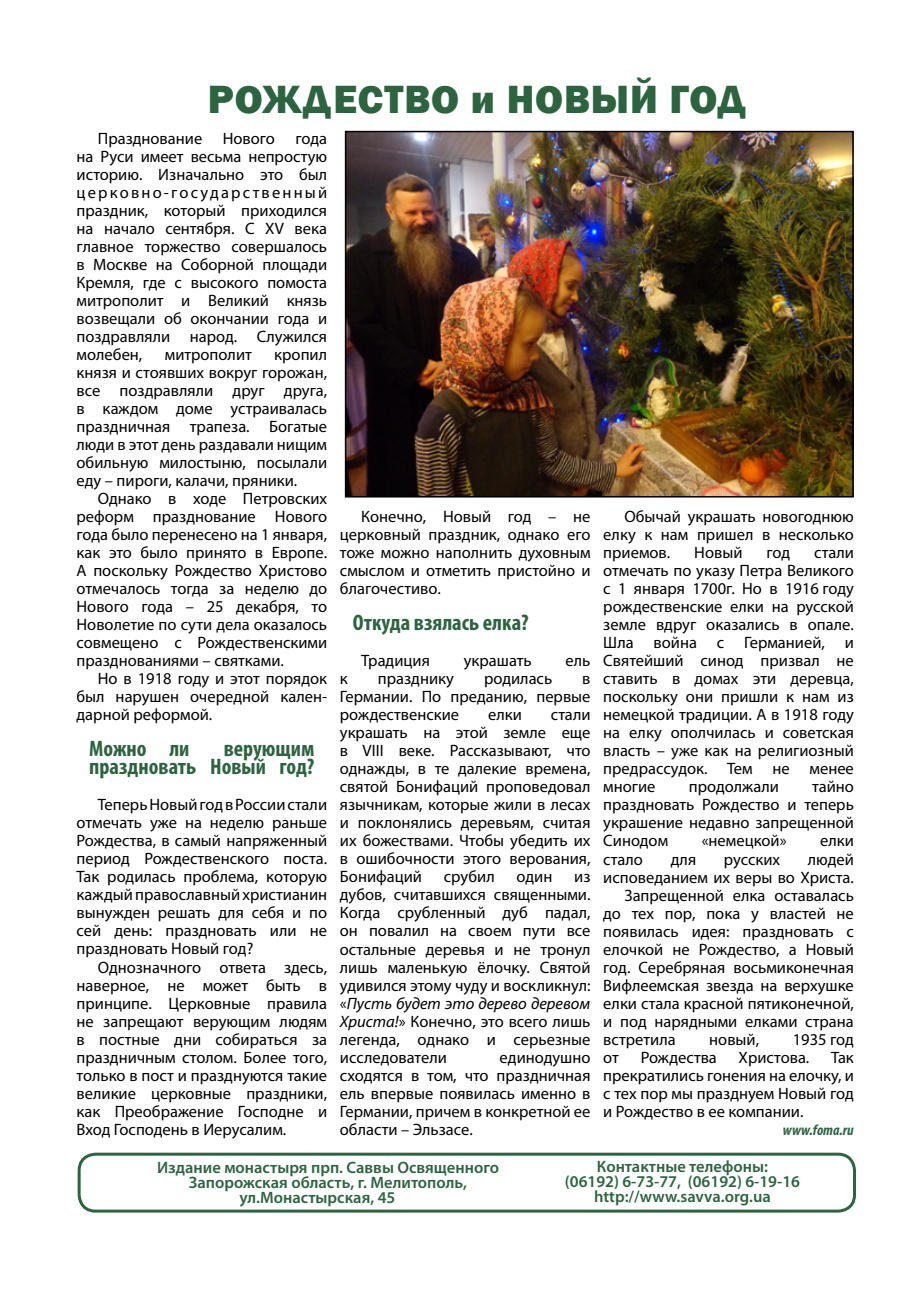
<style>
.page{position:relative;width:906px;height:1289px;background:#fff}
.page>*{position:absolute;margin:0;border:0;box-sizing:border-box;transform-origin:0 0}
.t1{font:800 40.5px "Franklin Gothic";letter-spacing:.02em;color:#2d6440}
.t2{font:700 condensed 22.5px/18px "Myriad Pro";color:#2d6440;text-align:right}
.t3{font:16.5px/18px "Myriad Pro";color:#000;text-align:justify}
.t4{font:600 16.5px/15px "Myriad Pro";color:#2d6440;text-align:center}
.t5{font:italic 700 condensed 15px "Myriad Pro";color:#2d6440}
.s1{font-style:italic}
</style>
<div class="page">
<div style="left:78px;top:1152px;width:778px;height:60px;border:3px solid #2d6440;border-radius:17px"></div>
<img style="left:348px;top:134px;width:502px;height:360px">
<div style="left:345px;top:131px;width:508px;height:366px;border:2px solid #000"></div>
<h1 class="t1" style="left:208px;top:74px;width:538px">рождество и Новый год</h1>
<p class="t3" style="left:77px;top:129px;width:252px;text-indent:21px">Празднование Нового года на Руси имеет весьма непростую историю. Изначально это был церковно-государственный праздник, который приходился на начало сентября. С XV века главное торжество совершалось в Москве на Соборной площади Кремля, где с высокого помоста митрополит и Великий князь возвещали об окончании года и поздравляли народ. Служился молебен,</p>
<p class="t3" style="left:77px;top:345px;width:252px;text-indent:198px">кропил князя и стоявших вокруг горожан, все поздравляли друг друга, в каждом доме устраивалась праздничная трапеза. Богатые люди в этот день раздавали нищим обильную милостыню, посылали еду – пироги, калачи, пряники.</p>
<p class="t3" style="left:77px;top:489px;width:252px;text-indent:21px">Однако в ходе Петровских реформ празднование Нового года было перенесено на 1 января, как это было принято в Европе.<br>А поскольку Рождество Христово отмечалось тогда за неделю до Нового года – 25 декабря, то Новолетие по сути дела оказалось совмещено с Рождественскими празднованиями – святками.</p>
<p class="t3" style="left:77px;top:669px;width:252px;text-indent:21px">Но в 1918 году и этот порядок был нарушен очередной кален&shy;дарной реформой.</p>
<h2 class="t2" style="left:89px;top:739px;width:102px">Можно ли</h2>
<p class="t3" style="left:165px;top:345px;width:89px">митрополит</p>
<h2 class="t2" style="left:89px;top:739px;width:226px">верующим<br>праздновать Новый год?</h2>
<p class="t3" style="left:77px;top:795px;width:252px;text-indent:21px">Теперь Новый год в России стали отмечать уже на неделю раньше Рождества, в самый напряженный период Рождественского поста.<br>Так родилась проблема, которую каждый православный христианин вынужден решать для себя и по сей день: праздновать или не праздновать Новый год?</p>
<p class="t3" style="left:77px;top:957px;width:252px;text-indent:21px">Однозначного ответа здесь, наверное, не может быть в принципе. Церковные правила не запрещают верующим людям в постные дни собираться за праздничным столом. Более того, только в пост и празднуются такие великие церковные праздники, как Преображение Господне и Вход Господень в Иерусалим.</p>
<p class="t3" style="left:340px;top:507px;width:252px;text-indent:21px">Конечно, Новый год – не церковный праздник, однако его тоже можно наполнить духовным смыслом и отметить пристойно и благочестиво.</p>
<h2 class="t2" style="left:353px;top:613px;width:177px">Откуда взялась елка?</h2>
<p class="t3" style="left:361px;top:651px;width:70px">Традиция</p>
<p class="t3" style="left:464px;top:651px;width:69px">украшать</p>
<p class="t3" style="left:565px;top:651px;width:26px">ель</p>
<p class="t3" style="left:340px;top:669px;width:9px">к</p>
<p class="t3" style="left:378px;top:669px;width:78px">празднику</p>
<p class="t3" style="left:484px;top:669px;width:70px">родилась</p>
<p class="t3" style="left:340px;top:669px;width:252px;text-indent:242px">в Германии. По преданию, первые рождественские</p>
<p class="t3" style="left:340px;top:705px;width:252px;text-indent:211px">стали украшать на этой земле еще в VIII веке. Рассказывают, что однажды, в те далекие времена, святой Бонифаций проповедовал язычникам, которые жили в лесах и поклонялись деревьям, считая их божествами. Чтобы убедить их в ошибочности этого верования, Бонифаций</p>
<p class="t3" style="left:488px;top:705px;width:35px">елки</p>
<p class="t3" style="left:444px;top:867px;width:52px">срубил</p>
<p class="t3" style="left:516px;top:867px;width:37px">один</p>
<p class="t3" style="left:340px;top:867px;width:252px;text-indent:234px">из дубов, считавшихся священными.<br>Когда срубленный дуб падал, он повалил на своем пути все остальные деревья и не тронул лишь маленькую ёлочку. Святой удивился этому чуду и воскликнул: «<span class="s1">Пусть будет это дерево деревом Христа!</span>» Конечно, это всего лишь легенда, однако и серьезные исследователи</p>
<p class="t3" style="left:340px;top:1047px;width:252px;text-indent:160px">единодушно сходятся в том, что праздничная ель впервые появилась именно в Германии, причем в конкретной ее области – Эльзасе.</p>
<p class="t3" style="left:603px;top:507px;width:252px;text-indent:21px">Обычай украшать новогоднюю елку к нам пришел в несколько приемов.</p>
<p class="t3" style="left:694px;top:543px;width:50px">Новый</p>
<p class="t3" style="left:766px;top:543px;width:25px">год</p>
<p class="t3" style="left:603px;top:543px;width:252px;text-indent:211px">стали отмечать по указу Петра Великого с 1 января 1700г. Но в 1916 году рождественские елки на русской земле вдруг оказались в опале.<br>Шла война с Германией, и Святейший синод призвал не ставить в домах эти деревца, поскольку они пришли к нам из немецкой традиции. А в 1918 году на елку ополчилась и советская власть – уже как на религиозный предрассудок. Тем не менее многие</p>
<p class="t3" style="left:603px;top:777px;width:252px;text-indent:209px">тайно праздновать Рождество и теперь украшение недавно запрещенной Синодом</p>
<p class="t3" style="left:689px;top:777px;width:92px">продолжали</p>
<p class="t3" style="left:701px;top:831px;width:86px">«немецкой»</p>
<p class="t3" style="left:820px;top:831px;width:35px">елки</p>
<p class="t3" style="left:603px;top:849px;width:41px">стало</p>
<p class="t3" style="left:670px;top:849px;width:27px">для</p>
<p class="t3" style="left:724px;top:849px;width:58px">русских</p>
<p class="t3" style="left:808px;top:849px;width:47px">людей</p>
<p class="t3" style="left:603px;top:867px;width:252px">исповеданием их веры во Христа.</p>
<p class="t3" style="left:624px;top:885px;width:231px">Запрещенной елка оставалась</p>
<p class="t3" style="left:603px;top:903px;width:252px">до тех пор, пока у властей не</p>
<p class="t3" style="left:603px;top:921px;width:252px">появилась идея: праздновать с</p>
<p class="t3" style="left:603px;top:939px;width:252px">елочкой не Рождество, а Новый</p>
<p class="t3" style="left:603px;top:957px;width:252px">год. Серебряная восьмиконечная</p>
<p class="t3" style="left:603px;top:975px;width:252px">Вифлеемская звезда на верхушке</p>
<p class="t3" style="left:603px;top:993px;width:252px">елки стала красной пятиконечной,</p>
<p class="t3" style="left:603px;top:1011px;width:252px">и под нарядными елками страна</p>
<p class="t3" style="left:603px;top:1029px;width:74px">встретила</p>
<p class="t3" style="left:709px;top:1029px;width:51px">новый,</p>
<p class="t3" style="left:793px;top:1029px;width:63px">1935 год</p>
<p class="t3" style="left:603px;top:1047px;width:17px">от</p>
<p class="t3" style="left:641px;top:1047px;width:78px">Рождества</p>
<p class="t3" style="left:738px;top:1047px;width:72px">Христова.</p>
<p class="t3" style="left:603px;top:1047px;width:252px;text-indent:228px">Так прекратились гонения на елочку, и с тех пор мы празднуем Новый год и Рождество в ее компании.</p>
<p class="t5" style="left:783px;top:1120px;width:73px">www.foma.ru</p>
<p class="t4" style="left:157px;top:1159px;width:343px">Издание монастыря прп. Саввы Освященного</p>
<p class="t4" style="left:189px;top:1174px;width:280px">Запорожская область, г. Мелитополь,</p>
<p class="t4" style="left:239px;top:1189px;width:157px">ул.Монастырская, 45</p>
<p class="t4" style="left:565px;top:1158px;width:237px">Контактные телефоны:<br>(06192) 6-73-77, (06192) 6-19-16 http://www.savva.org.ua</p>
</div>
